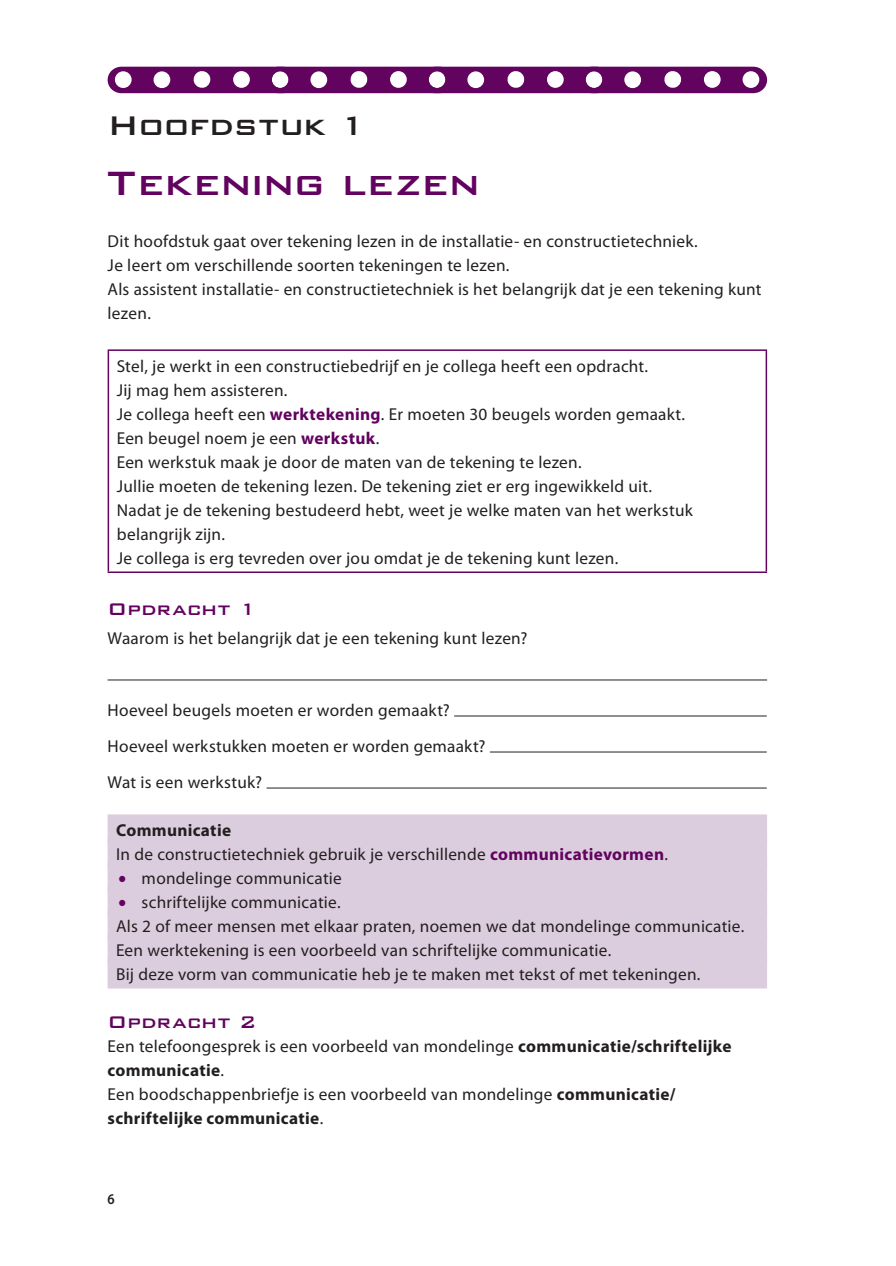
<style>
.page{position:relative;width:896px;height:1266px;background:#fff}
.page>*{position:absolute;margin:0;border:0;box-sizing:border-box;transform-origin:0 0}
.t1{font:500 45px "Bank Gothic BT";letter-spacing:-.01em;color:#62035f}
.t2{font:500 36px "Bank Gothic BT";letter-spacing:-.015em;color:#231f20}
.t3{font:500 22.5px "Bank Gothic BT";color:#62035f}
.t4{font:17.25px/24px "Myriad Pro";letter-spacing:.015em;color:#231f20}
.t5{font:600 15px "Myriad Pro";color:#231f20;scale:.9 1}
.s1{font-weight:700;color:#62035f}
.s2{font-weight:700}
.s3{font-family:"Avant Garde IT Cby BT";font-size:21px;color:#62035f}
</style>
<div class="page">
<svg style="left:108px;top:67px;width:659px;height:26px"></svg>
<hr style="left:108px;top:679px;width:659px;height:1px;background:#231f20">
<hr style="left:454px;top:715px;width:312px;height:1px;background:#231f20">
<hr style="left:490px;top:751px;width:276px;height:1px;background:#231f20">
<hr style="left:266px;top:787px;width:500px;height:1px;background:#231f20">
<div style="left:108px;top:814px;width:659px;height:30px;background:#dccdde"></div>
<div style="left:108px;top:838px;width:659px;height:30px;background:#dccdde"></div>
<div style="left:108px;top:862px;width:659px;height:30px;background:#dccdde"></div>
<div style="left:108px;top:886px;width:659px;height:30px;background:#dccdde"></div>
<div style="left:108px;top:910px;width:659px;height:30px;background:#dccdde"></div>
<div style="left:108px;top:934px;width:659px;height:30px;background:#dccdde"></div>
<div style="left:108px;top:958px;width:659px;height:30px;background:#dccdde"></div>
<hr style="left:108px;top:349px;width:659px;height:2px;background:#62035f">
<hr style="left:108px;top:351px;width:1px;height:220px;background:#62035f">
<hr style="left:765px;top:351px;width:2px;height:220px;background:#62035f">
<hr style="left:108px;top:571px;width:659px;height:2px;background:#62035f">
<h2 class="t2" style="left:108px;top:106px;width:260px">Hoofdstuk 1</h2>
<h1 class="t1" style="left:108px;top:158px;width:374px">Tekening lezen</h1>
<p class="t4" style="left:108px;top:229px;width:655px">Dit hoofdstuk gaat over tekening lezen in de installatie- en constructietechniek.<br>Je leert om verschillende soorten tekeningen te lezen.<br>Als assistent installatie- en constructietechniek is het belangrijk dat je een tekening kunt lezen.</p>
<p class="t4" style="left:117px;top:353px;width:577px">Stel, je werkt in een constructiebedrijf en je collega heeft een opdracht.<br>Jij mag hem assisteren.<br>Je collega heeft een <span class="s1">werktekening</span>. Er moeten 30 beugels worden gemaakt.<br>Een beugel noem je een <span class="s1">werkstuk</span>.<br>Een werkstuk maak je door de maten van de tekening te lezen.<br>Jullie moeten de tekening lezen. De tekening ziet er erg ingewikkeld uit.<br>Nadat je de tekening bestudeerd hebt, weet je welke maten van het werkstuk belangrijk zijn.<br>Je collega is erg tevreden over jou omdat je de tekening kunt lezen.</p>
<h3 class="t3" style="left:108px;top:596px;width:150px">Opdracht 1</h3>
<p class="t4" style="left:108px;top:625px;width:421px">Waarom is het belangrijk dat je een tekening kunt lezen?</p>
<p class="t4" style="left:108px;top:691px;width:379px;line-height:36px">Hoeveel beugels moeten er worden gemaakt?<br>Hoeveel werkstukken moeten er worden gemaakt?<br>Wat is een werkstuk?</p>
<p class="t4" style="left:116px;top:817px;width:553px"><span class="s2">Communicatie<br></span>In de constructietechniek gebruik je verschillende <span class="s1">communicatievormen</span>.</p>
<p class="t4" style="left:116px;top:865px;width:227px"><span class="s3">•</span> mondelinge communicatie</p>
<p class="t4" style="left:116px;top:889px;width:629px"><span class="s3">•</span> schriftelijke communicatie.<br>Als 2 of meer mensen met elkaar praten, noemen we dat mondelinge communicatie.<br>Een werktekening is een voorbeeld van schriftelijke communicatie.<br>Bij deze vorm van communicatie heb je te maken met tekst of met tekeningen.</p>
<h3 class="t3" style="left:108px;top:1009px;width:150px">Opdracht 2</h3>
<p class="t4" style="left:108px;top:1033px;width:625px">Een telefoongesprek is een voorbeeld van mondelinge <span class="s2">communicatie/schriftelijke communicatie</span>.<br>Een boodschappenbriefje is een voorbeeld van mondelinge <span class="s2">communicatie/ schriftelijke communicatie</span>.</p>
<p class="t5" style="left:108px;top:1189px;width:10px">6</p>
</div>
